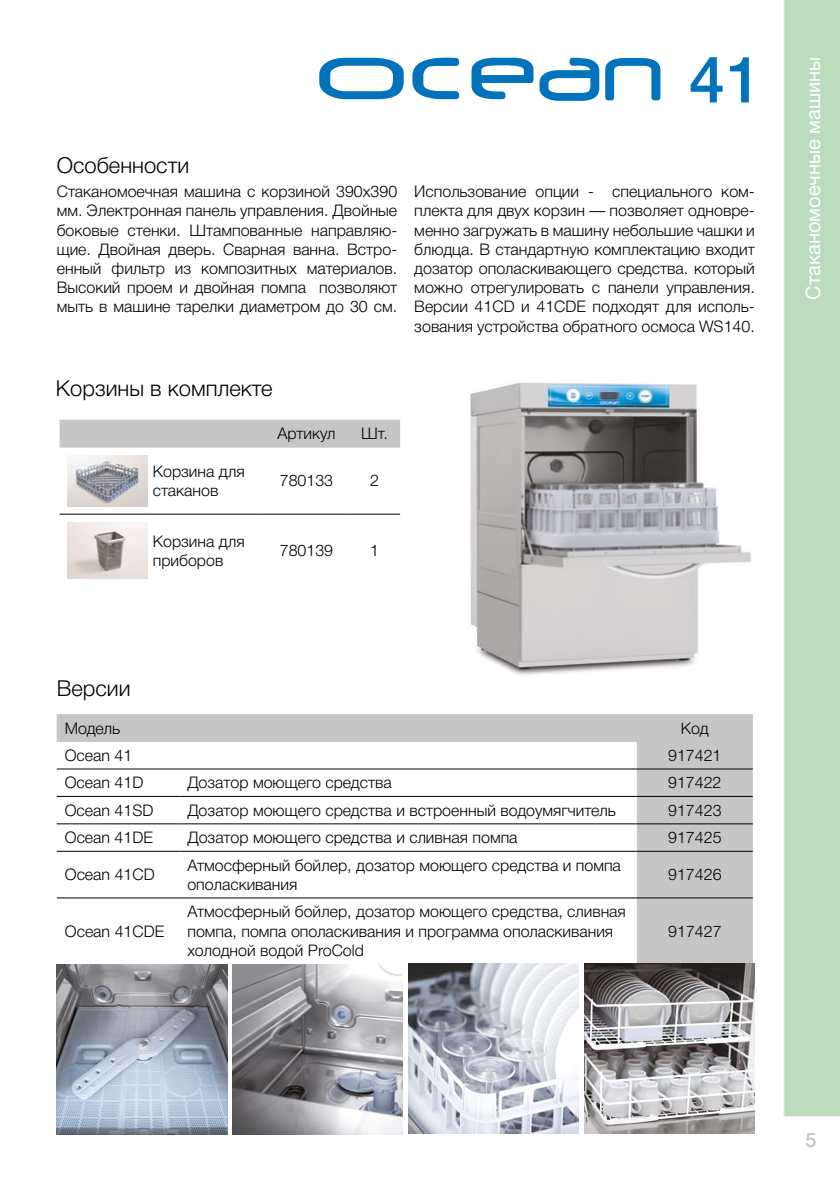
<style>
.page{position:relative;width:840px;height:1191px;background:#fff}
.page>*{position:absolute;margin:0;border:0;box-sizing:border-box;transform-origin:0 0}
.t1{font:500 64px "Helvetica Neue Cyr";color:#0073bc}
.t2{font:300 22px "Helvetica Neue Cyr";color:#000}
.t3{font:20px "Helvetica Neue Cyr";color:#fff}
.t4{font:500 20px "Helvetica Neue Cyr";color:#c6c6c6}
.t5{font:300 16px/19.2px "Helvetica Neue Cyr";color:#000}
</style>
<div class="page">
<svg style="left:319px;top:58px;width:84px;height:41px"></svg>
<svg style="left:471px;top:58px;width:62px;height:41px"></svg>
<svg style="left:605px;top:58px;width:55px;height:42px"></svg>
<svg style="left:539px;top:58px;width:60px;height:43px"></svg>
<svg style="left:412px;top:58px;width:47px;height:41px"></svg>
<img style="left:470px;top:382px;width:281px;height:293px">
<svg style="left:57px;top:714px;width:695px;height:249px"></svg>
<hr style="left:57px;top:741px;width:122px;height:1px;background:#c6c6c6">
<hr style="left:179px;top:741px;width:457px;height:1px;background:#c6c6c6">
<hr style="left:636px;top:741px;width:116px;height:1px;background:#c6c6c6">
<hr style="left:57px;top:768px;width:122px;height:1px;background:#000">
<hr style="left:179px;top:768px;width:457px;height:1px;background:#000">
<hr style="left:636px;top:768px;width:116px;height:1px;background:#000">
<hr style="left:57px;top:796px;width:122px;height:1px;background:#000">
<hr style="left:179px;top:796px;width:457px;height:1px;background:#000">
<hr style="left:636px;top:796px;width:116px;height:1px;background:#000">
<hr style="left:57px;top:823px;width:122px;height:1px;background:#000">
<hr style="left:179px;top:823px;width:457px;height:1px;background:#000">
<hr style="left:636px;top:823px;width:116px;height:1px;background:#000">
<hr style="left:57px;top:851px;width:122px;height:1px;background:#000">
<hr style="left:179px;top:851px;width:457px;height:1px;background:#000">
<hr style="left:636px;top:851px;width:116px;height:1px;background:#000">
<hr style="left:57px;top:897px;width:122px;height:1px;background:#000">
<hr style="left:179px;top:897px;width:457px;height:1px;background:#000">
<hr style="left:636px;top:897px;width:116px;height:1px;background:#000">
<img style="left:57px;top:964px;width:170px;height:170px">
<img style="left:232px;top:964px;width:171px;height:170px">
<img style="left:408px;top:963px;width:170px;height:170px">
<img style="left:584px;top:963px;width:170px;height:170px">
<div style="left:783px;top:0;width:56px;height:1117px;background:#badcbd"></div>
<div style="left:60px;top:420px;width:340px;height:26px;background:#c6c6c6"></div>
<hr style="left:60px;top:446px;width:85px;height:1px;background:#c6c6c6">
<hr style="left:145px;top:446px;width:119px;height:1px;background:#c6c6c6">
<hr style="left:264px;top:446px;width:85px;height:1px;background:#c6c6c6">
<hr style="left:349px;top:446px;width:51px;height:1px;background:#c6c6c6">
<hr style="left:60px;top:514px;width:85px;height:1px;background:#000">
<hr style="left:145px;top:514px;width:119px;height:1px;background:#000">
<hr style="left:264px;top:514px;width:85px;height:1px;background:#000">
<hr style="left:349px;top:514px;width:51px;height:1px;background:#000">
<img style="left:68px;top:455px;width:79px;height:51px">
<img style="left:68px;top:522px;width:79px;height:57px">
<h2 class="t2" style="left:57px;top:153px;width:134px">Особенности</h2>
<h1 class="t1" style="left:688px;top:45px;width:73px">41</h1>
<p class="t5" style="left:57px;top:182px;width:342px;text-align:justify">Стаканомоечная машина с корзиной 390x390 мм. Электронная панель управления. Двойные боковые стенки. Штампованные направляю&shy;щие. Двойная дверь. Сварная ванна. Встро&shy;енный фильтр из композитных материалов.<br>Высокий проем и двойная помпа позволяют мыть в машине тарелки диаметром до 30 см.</p>
<p class="t5" style="left:414px;top:182px;width:342px;text-align:justify">Использование опции - специального ком&shy;плекта для двух корзин — позволяет одновре&shy;менно загружать в машину небольшие чашки и блюдца. В стандартную комплектацию входит дозатор ополаскивающего средства. который можно отрегулировать с панели управления.<br>Версии 41CD и 41CDE подходят для исполь&shy;зования устройства обратного осмоса WS140.</p>
<h2 class="t2" style="left:56px;top:376px;width:218px">Корзины в комплекте</h2>
<p class="t5" style="left:277px;top:424px;width:59px">Артикул</p>
<p class="t5" style="left:361px;top:424px;width:28px">Шт.</p>
<p class="t5" style="left:153px;top:461px;width:93px">Корзина для стаканов</p>
<p class="t5" style="left:279px;top:471px;width:55px">780133</p>
<p class="t5" style="left:370px;top:471px;width:10px">2</p>
<p class="t5" style="left:153px;top:531px;width:93px">Корзина для приборов</p>
<p class="t5" style="left:279px;top:541px;width:55px">780139</p>
<p class="t5" style="left:370px;top:541px;width:10px">1</p>
<h2 class="t2" style="left:57px;top:676px;width:75px">Версии</h2>
<p class="t5" style="left:65px;top:718px;width:57px">Модель</p>
<p class="t5" style="left:680px;top:718px;width:29px">Код</p>
<p class="t5" style="left:65px;top:746px;width:69px">Ocean 41</p>
<p class="t5" style="left:667px;top:746px;width:55px">917421</p>
<p class="t5" style="left:65px;top:773px;width:80px">Ocean 41D</p>
<p class="t5" style="left:187px;top:773px;width:206px">Дозатор моющего средства</p>
<p class="t5" style="left:667px;top:773px;width:55px">917422</p>
<p class="t5" style="left:65px;top:800px;width:90px">Ocean 41SD</p>
<p class="t5" style="left:187px;top:800px;width:429px">Дозатор моющего средства и встроенный водоумягчитель</p>
<p class="t5" style="left:667px;top:800px;width:55px">917423</p>
<p class="t5" style="left:65px;top:828px;width:90px">Ocean 41DE</p>
<p class="t5" style="left:187px;top:828px;width:331px">Дозатор моющего средства и сливная помпа</p>
<p class="t5" style="left:667px;top:828px;width:55px">917425</p>
<p class="t5" style="left:65px;top:865px;width:91px">Ocean 41CD</p>
<p class="t5" style="left:187px;top:855px;width:435px">Атмосферный бойлер, дозатор моющего средства и помпа ополаскивания</p>
<p class="t5" style="left:667px;top:865px;width:55px">917426</p>
<p class="t5" style="left:65px;top:921px;width:101px">Ocean 41CDE</p>
<p class="t5" style="left:187px;top:902px;width:439px">Атмосферный бойлер, дозатор моющего средства, сливная помпа, помпа ополаскивания и программа ополаскивания холодной водой ProCold</p>
<p class="t5" style="left:667px;top:921px;width:55px">917427</p>
<p class="t3" style="left:801px;top:299px;width:244px;rotate:-90deg">Стаканомоечные машины</p>
<p class="t4" style="left:805px;top:1129px;width:13px">5</p>
</div>
